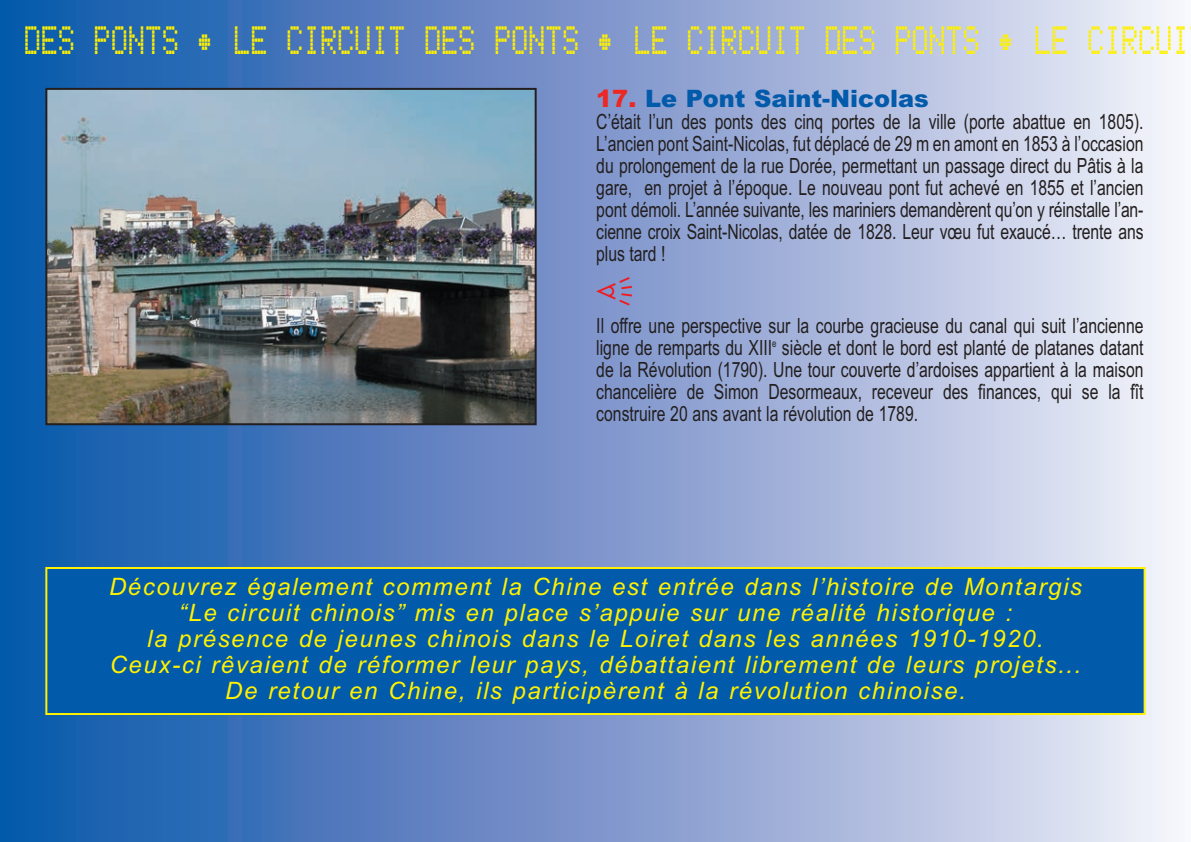
<style>
.page{position:relative;width:1191px;height:842px;background:#fff}
.page>*{position:absolute;margin:0;border:0;box-sizing:border-box;transform-origin:0 0}
.t1{font:44px "Bubbledot ICG Fine Pos";color:#fff101;scale:.7 1}
.t2{font:italic 24px/26px "Arial";letter-spacing:.065em;color:#fff101;text-align:center}
.t3{font:900 24px "Arial";color:#015aaa}
.t4{font:21px/22px "Arial";letter-spacing:-.005em;color:#231f20;text-align:justify;scale:.75 1}
.s1{color:#ec2724}
</style>
<div class="page">
<div style="left:0;top:0;width:1191px;height:842px;background:linear-gradient(to right,#084ea6,#f4eaf6)"></div>
<img style="left:48px;top:91px;width:485px;height:331px">
<div style="left:45px;top:88px;width:491px;height:337px;border:2px solid #231f20"></div>
<div style="left:47px;top:569px;width:1096px;height:144px;background:#015aaa"></div>
<div style="left:45px;top:567px;width:1100px;height:148px;border:2px solid #fff101"></div>
<svg style="left:596px;top:277px;width:36px;height:29px"></svg>
<h1 class="t1" style="left:24px;top:13px;width:1666px">DES PONTS • LE CIRCUIT DES PONTS • LE CIRCUIT DES PONTS • LE CIRCUI</h1>
<p class="t3" style="left:596px;top:85px;width:334px"><span class="s1">17.</span> Le Pont Saint-Nicolas</p>
<p class="t4" style="left:596px;top:111px;width:731px">C’était l’un des ponts des cinq portes de la ville (porte abattue en 1805).<br>L’ancien pont Saint-Nicolas, fut déplacé de 29 m en amont en 1853 à l’occasion du prolongement de la rue Dorée, permettant un passage direct du Pâtis à la gare, en projet à l’époque. Le nouveau pont fut achevé en 1855 et l’ancien pont démoli. L’année suivante, les mariniers demandèrent qu’on y réinstalle l’an&shy;cienne croix Saint-Nicolas, datée de 1828. Leur vœu fut exaucé… trente ans plus tard !</p>
<p class="t4" style="left:596px;top:315px;width:731px">Il offre une perspective sur la courbe gracieuse du canal qui suit l’ancienne ligne de remparts du XIII<sup>e</sup> siècle et dont le bord est planté de platanes datant de la Révolution (1790). Une tour couverte d’ardoises appartient à la maison chancelière de Simon Desormeaux, receveur des finances, qui se la fît construire 20 ans avant la révolution de 1789.</p>
<p class="t2" style="left:109px;top:574px;width:974px">Découvrez également comment la Chine est entrée dans l’histoire de Montargis “Le circuit chinois” mis en place s’appuie sur une réalité historique :<br>la présence de jeunes chinois dans le Loiret dans les années 1910-1920.<br>Ceux-ci rêvaient de réformer leur pays, débattaient librement de leurs projets...<br>De retour en Chine, ils participèrent à la révolution chinoise.</p>
</div>
